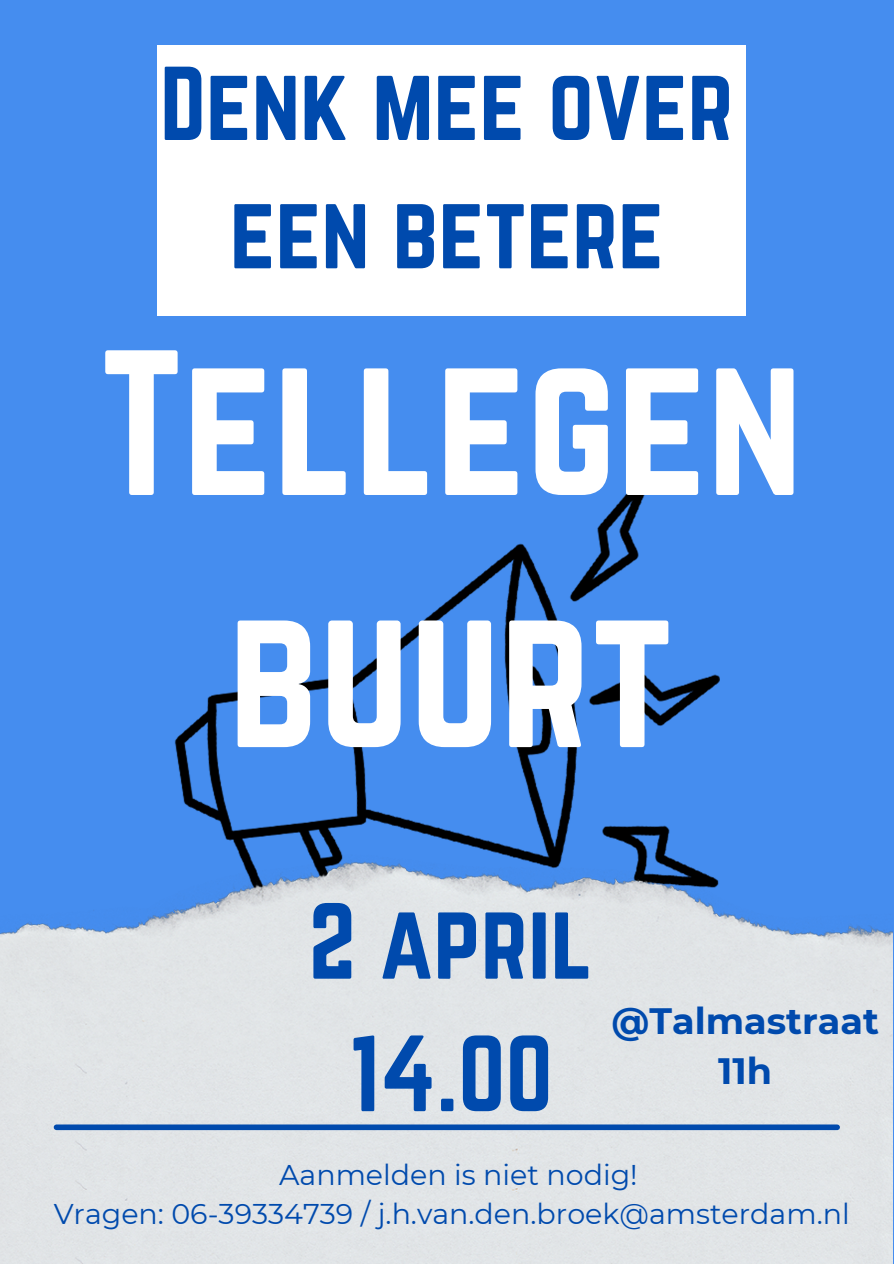
<style>
.page{position:relative;width:894px;height:1264px;background:#fff}
.page>*{position:absolute;margin:0;border:0;box-sizing:border-box;transform-origin:0 0}
.t1{font:180.75px/252px "Norwester";color:#fff;text-align:center}
.t2{font:94.65px/132.4px "Norwester";color:#004aad;text-align:center}
.t3{font:91.65px/128.2px "Norwester";color:#004aad;text-align:center}
.t4{font:700 36.6px/50.7px "Montserrat";color:#004aad;text-align:center}
.t5{font:28.5px "Montserrat";color:#004aad}
</style>
<div class="page">
<div style="left:0;top:0;width:893px;height:1263px;background:#458def"></div>
<img style="left:174px;top:470px;width:545px;height:377px">
<img style="left:0;top:847px;width:892px;height:416px">
<div style="left:157px;top:46px;width:588px;height:270px;background:#fff"></div>
<div style="left:56px;top:1124px;width:780px;height:6px;background:#004aad"></div>
<p class="t3" style="left:160px;top:39px;width:574px">Denk mee over een betere</p>
<h2 class="t1" style="left:100px;top:296px;width:704px">Tellegen buurt</h2>
<p class="t2" style="left:308px;top:874px;width:286px">2 april<br>14.00</p>
<h3 class="t4" style="left:611px;top:995px;width:269px">@Talmastraat<br>11h</h3>
<p class="t5" style="left:279px;top:1156px;width:360px">Aanmelden is niet nodig!</p>
<p class="t5" style="left:54px;top:1196px;width:797px">Vragen: 06-39334739 / j.h.van.den.broek@amsterdam.nl</p>
</div>
